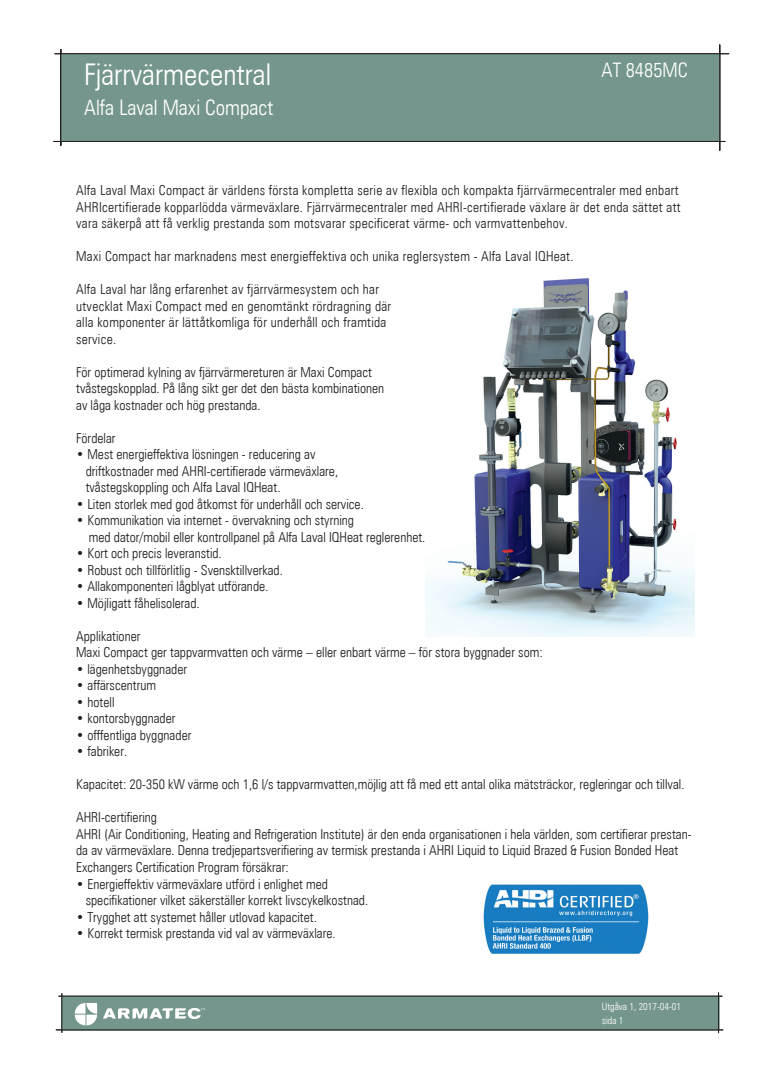
<style>
.page{position:relative;width:780px;height:1088px;background:#fff}
.page>*{position:absolute;margin:0;border:0;box-sizing:border-box;transform-origin:0 0}
.t1{font:300 condensed 30px "Zurich BT";color:#fff}
.t2{font:27.5px "Myriad Pro";color:#fff}
.t3{font:300 condensed 21.25px "Zurich BT";color:#fff}
.t4{font:300 condensed 20px "Zurich BT";color:#fff}
.t5{font:18.75px "Myriad Pro";color:#fff}
.t6{font:300 condensed 13.75px/16.5px "Zurich BT";color:#231f20}
.t7{font:300 condensed 13.75px/16.5px "Zurich BT";letter-spacing:.02em;color:#231f20}
.t8{font:300 condensed 10px/14.1px "Zurich BT";color:#fff}
.t9{font:10px "Myriad Pro";color:#fff}
</style>
<div class="page">
<div style="left:62px;top:996px;width:656px;height:34px;background:#74968c"></div>
<hr style="left:58px;top:996px;width:664px;height:1px;background:#231f20">
<hr style="left:56px;top:1029px;width:667px;height:1px;background:#231f20">
<hr style="left:718px;top:992px;width:1px;height:41px;background:#231f20">
<hr style="left:62px;top:993px;width:1px;height:40px;background:#231f20">
<div style="left:61px;top:54px;width:659px;height:88px;background:#74968c"></div>
<hr style="left:54px;top:53px;width:675px;height:1px;background:#231f20">
<hr style="left:53px;top:141px;width:672px;height:1px;background:#231f20">
<hr style="left:60px;top:49px;width:1px;height:97px;background:#231f20">
<hr style="left:719px;top:45px;width:1px;height:106px;background:#231f20">
<img style="left:425px;top:278px;width:269px;height:358px">
<img style="left:483px;top:884px;width:166px;height:69px">
<svg style="left:103px;top:1008px;width:102px;height:11px"></svg>
<svg style="left:75px;top:1003px;width:22px;height:22px"></svg>
<h1 class="t1" style="left:84px;top:56px;width:188px">Fjärrvärmecentral</h1>
<h3 class="t3" style="left:84px;top:94px;width:191px">Alfa Laval Maxi Compact</h3>
<h2 class="t2" style="left:84px;top:58px;width:113px">ECHEAT-R</h2>
<h3 class="t5" style="left:84px;top:95px;width:177px">Operating instructions</h3>
<h3 class="t4" style="left:601px;top:58px;width:88px">AT 8485MC</h3>
<h2 class="t2" style="left:611px;top:58px;width:76px">Rubrik</h2>
<p class="t7" style="left:76px;top:182px;width:606px">Alfa Laval Maxi Compact är världens första kompletta serie av flexibla och kompakta fjärrvärmecentraler med enbart<br>AHRIcertifierade kopparlödda värmeväxlare. Fjärrvärmecentraler med AHRI-certifierade växlare är det enda sättet att vara säkerpå att få verklig prestanda som motsvarar specificerat värme- och varmvattenbehov.</p>
<p class="t7" style="left:76px;top:248px;width:499px">Maxi Compact har marknadens mest energieffektiva och unika reglersystem - Alfa Laval IQHeat.</p>
<p class="t7" style="left:76px;top:281px;width:316px">Alfa Laval har lång erfarenhet av fjärrvärmesystem och har utvecklat Maxi Compact med en genomtänkt rördragning där alla komponenter är lättåtkomliga för underhåll och framtida service.</p>
<p class="t6" style="left:76px;top:364px;width:309px">För optimerad kylning av fjärrvärmereturen är Maxi Compact tvåstegskopplad. På lång sikt ger det den bästa kombinationen av låga kostnader och hög prestanda.</p>
<p class="t6" style="left:76px;top:430px;width:41px">Fördelar</p>
<p class="t6" style="left:86px;top:446px;width:254px;text-indent:-9px">• Mest energieffektiva lösningen - reducering av driftkostnader med AHRI-certifierade värmeväxlare, tvåstegskoppling och Alfa Laval IQHeat.</p>
<p class="t6" style="left:76px;top:496px;width:289px">• Liten storlek med god åtkomst för underhåll och service.</p>
<p class="t6" style="left:89px;top:512px;width:338px;text-indent:-13px">• Kommunikation via internet - övervakning och styrning<br>med dator/mobil eller kontrollpanel på Alfa Laval IQHeat reglerenhet.</p>
<p class="t6" style="left:76px;top:545px;width:147px">• Kort och precis leveranstid.</p>
<p class="t6" style="left:76px;top:562px;width:208px">• Robust och tillförlitlig - Svensktillverkad.</p>
<p class="t6" style="left:76px;top:578px;width:194px">• Allakomponenteri lågblyat utförande.</p>
<p class="t6" style="left:76px;top:595px;width:125px">• Möjligatt fåhelisolerad.</p>
<p class="t6" style="left:76px;top:628px;width:468px">Applikationer<br>Maxi Compact ger tappvarmvatten och värme – eller enbart värme – för stora byggnader som:</p>
<p class="t6" style="left:76px;top:661px;width:112px">• lägenhetsbyggnader</p>
<p class="t6" style="left:76px;top:677px;width:81px">• affärscentrum</p>
<p class="t6" style="left:76px;top:694px;width:40px">• hotell</p>
<p class="t6" style="left:76px;top:710px;width:101px">• kontorsbyggnader</p>
<p class="t6" style="left:76px;top:727px;width:117px">• offfentliga byggnader</p>
<p class="t6" style="left:76px;top:743px;width:53px">• fabriker.</p>
<p class="t6" style="left:76px;top:776px;width:609px">Kapacitet: 20-350 kW värme och 1,6 l/s tappvarmvatten,möjlig att få med ett antal olika mätsträckor, regleringar och tillval.</p>
<p class="t6" style="left:76px;top:809px;width:617px">AHRI-certifiering<br>AHRI (Air Conditioning, Heating and Refrigeration Institute) är den enda organisationen i hela världen, som certifierar prestan&shy;da av värmeväxlare. Denna tredjepartsverifiering av termisk prestanda i AHRI Liquid to Liquid Brazed &amp; Fusion Bonded Heat Exchangers Certification Program försäkrar:</p>
<p class="t6" style="left:86px;top:875px;width:284px;text-indent:-9px">• Energieffektiv värmeväxlare utförd i enlighet med specifikationer vilket säkerställer korrekt livscykelkostnad.</p>
<p class="t6" style="left:76px;top:908px;width:242px">• Trygghet att systemet håller utlovad kapacitet.</p>
<p class="t6" style="left:76px;top:925px;width:261px">• Korrekt termisk prestanda vid val av värmeväxlare.</p>
<p class="t8" style="left:601px;top:999px;width:81px">Utgåva 1, 2017-04-01 sida 1</p>
<p class="t9" style="left:601px;top:1001px;width:36px">Edition1</p>
<p class="t9" style="left:654px;top:1001px;width:33px">4-11-20</p>
<p class="t9" style="left:602px;top:1015px;width:30px">page 2</p>
</div>
